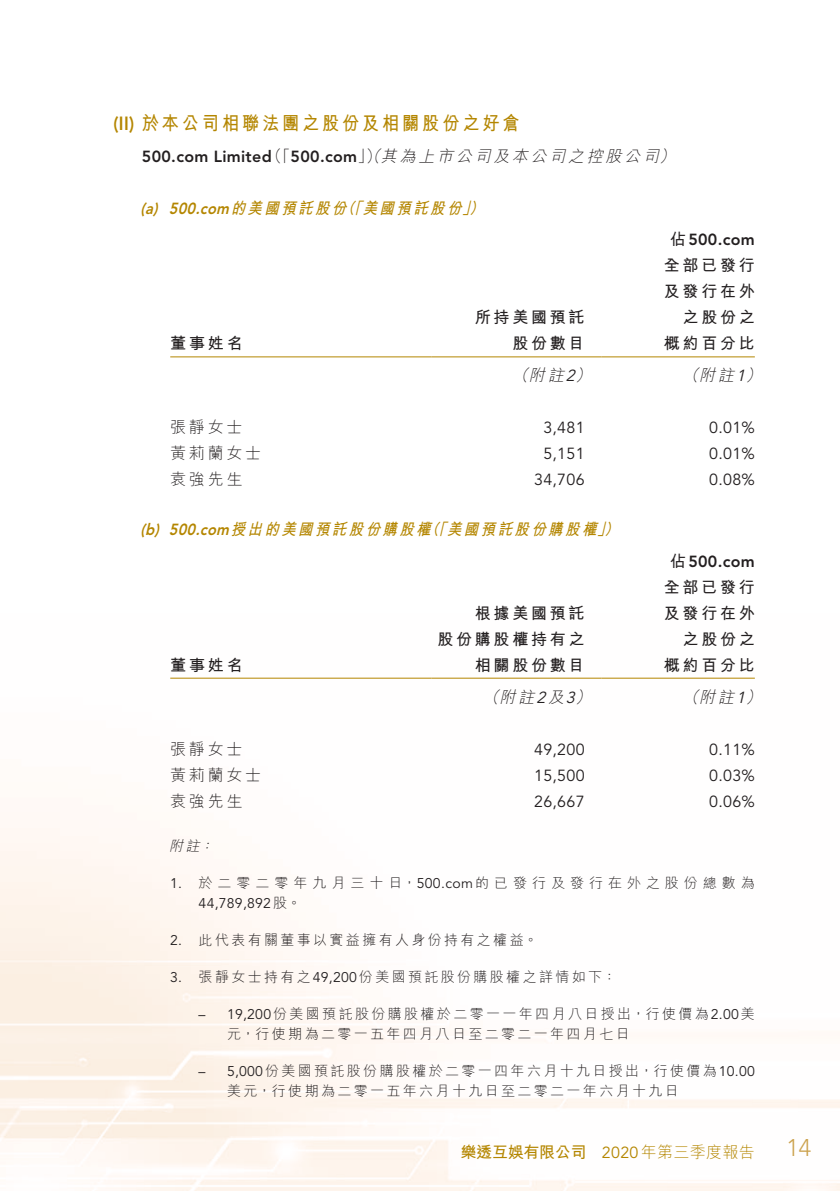
<style>
.page{position:relative;width:840px;height:1191px;background:#fff}
.page>*{position:absolute;margin:0;border:0;box-sizing:border-box;transform-origin:0 0}
.t1{font:300 24px "Avenir LT Std";color:#cca34f}
._02_Heading_2{font:700 19px "M Hei HK";letter-spacing:.17em;color:#b48600;scale:.9 1}
._50_Table_Body{font:700 16px "M Hei HK";letter-spacing:.17em;color:#231f20}
._50_Table_Body-2{font:16px "Avenir LT Std";letter-spacing:.02em;color:#231f20}
._03_Heading_3{font:italic 700 16px "M Hei HK";color:#b48600;scale:.9 1}
._00_Body_text{font:800 16px "Avenir LT Std";letter-spacing:.02em;color:#231f20}
._50_Table_Body-3{font:300 16px "M Hei HK";letter-spacing:.17em;color:#231f20}
._50_Table_Body-4{font:italic 300 16px "M Hei HK";color:#231f20}
._00_Body_text-2{font:italic 300 16px "M Hei HK";color:#231f20}
._50_Table_Body-5{font:800 16px "Avenir LT Std";letter-spacing:.02em;color:#231f20}
._03_Heading_3-2{font:italic 800 16px "Avenir LT Std";color:#b48600;scale:.9 1}
.t2{font:300 16px "M Hei HK";letter-spacing:.02em;color:#b48600}
.t3{font:700 16px "M Hei HK";letter-spacing:-.02em;color:#b48600}
._10_Notes_text{font:300 14px "M Hei HK";letter-spacing:.17em;color:#231f20}
._10_Notes_text-2{font:300 14px "M Hei HK";letter-spacing:.355em;color:#231f20}
._10_Notes_text-3{font:14px "Avenir LT Std";letter-spacing:.02em;color:#231f20}
._10_Notes_text-4{font:italic 300 14px "M Hei HK";color:#231f20}
.s1{font-family:"Avenir LT Std";font-weight:800}
.s2{font-family:"M Hei HK";font-weight:300}
.s3{font-family:"M Hei HK";font-weight:300;font-style:italic}
.s4{font-family:"M Hei HK";font-weight:700}
.s5{font-family:"Avenir LT Std";font-weight:400}
</style>
<div class="page">
<img style="left:1px;top:677px;width:838px;height:514px">
<hr style="left:170px;top:356px;width:261px;height:1px;background:#b48600">
<hr style="left:431px;top:356px;width:170px;height:1px;background:#b48600">
<hr style="left:601px;top:356px;width:153px;height:1px;background:#b48600">
<hr style="left:170px;top:677px;width:261px;height:1px;background:#b48600">
<hr style="left:431px;top:677px;width:170px;height:1px;background:#b48600">
<hr style="left:601px;top:677px;width:153px;height:1px;background:#b48600">
<p class="_02_Heading_2" style="left:113px;top:110px;width:452px"><span class="s1">I I( )</span> 於本公司相聯法團之股份及相關股份之好倉</p>
<p class="_00_Body_text" style="left:266px;top:147px;width:120px"><span class="s2">（「</span>500.com<span class="s2">」）</span><span class="s3">（</span></p>
<p class="_00_Body_text-2" style="left:658px;top:148px;width:21px">(</p>
<p class="_00_Body_text-2" style="left:380px;top:148px;width:283px">其為上市公司及本公司之控股公司</p>
<p class="_00_Body_text" style="left:142px;top:147px;width:131px">500.com Limited</p>
<p class="_03_Heading_3" style="left:200px;top:196px;width:187px"><span class="s1">com</span>的美國預託股（「</p>
<p class="_03_Heading_3" style="left:362px;top:196px;width:116px">美國預託股份</p>
<p class="_03_Heading_3" style="left:461px;top:196px;width:31px">(「</p>
<p class="_03_Heading_3" style="left:332px;top:196px;width:23px">份</p>
<p class="_03_Heading_3-2" style="left:140px;top:199px;width:20px">a(</p>
<p class="_03_Heading_3-2" style="left:153px;top:199px;width:58px">) 500.</p>
<p class="_50_Table_Body" style="left:170px;top:332px;width:74px">董事姓名</p>
<p class="_50_Table_Body-5" style="left:669px;top:230px;width:86px"><span class="s4">佔</span>500.com</p>
<p class="_50_Table_Body" style="left:663px;top:254px;width:92px">全部已發行</p>
<p class="_50_Table_Body" style="left:663px;top:280px;width:92px">及發行在外</p>
<p class="_50_Table_Body" style="left:682px;top:306px;width:74px">之股份之</p>
<p class="_50_Table_Body" style="left:663px;top:332px;width:92px">概約百分比</p>
<p class="_50_Table_Body-4" style="left:698px;top:367px;width:67px">附註 (<span class="s5">1</span></p>
<p class="_50_Table_Body" style="left:474px;top:306px;width:111px">所持美國預託</p>
<p class="_50_Table_Body" style="left:512px;top:332px;width:74px">股份數目</p>
<p class="_50_Table_Body-4" style="left:512px;top:367px;width:21px">（</p>
<p class="_50_Table_Body-4" style="left:575px;top:367px;width:21px">）</p>
<p class="_50_Table_Body-4" style="left:682px;top:367px;width:21px">（</p>
<p class="_50_Table_Body-4" style="left:528px;top:367px;width:52px">附註<span class="s5">2</span></p>
<p class="_50_Table_Body-3" style="left:170px;top:419px;width:74px">張靜女士</p>
<p class="_50_Table_Body-2" style="left:543px;top:419px;width:43px">3,481</p>
<p class="_50_Table_Body-2" style="left:708px;top:419px;width:47px">0.01%</p>
<p class="_50_Table_Body-3" style="left:170px;top:445px;width:92px">黃莉蘭女士</p>
<p class="_50_Table_Body-2" style="left:543px;top:445px;width:43px">5,151</p>
<p class="_50_Table_Body-2" style="left:708px;top:445px;width:47px">0.01%</p>
<p class="_50_Table_Body-3" style="left:170px;top:471px;width:74px">袁強先生</p>
<p class="_50_Table_Body-2" style="left:534px;top:471px;width:52px">34,706</p>
<p class="_50_Table_Body-2" style="left:708px;top:471px;width:47px">0.08%</p>
<p class="_03_Heading_3" style="left:200px;top:517px;width:281px"><span class="s1">com</span>授出的美國預託股份購股（「</p>
<p class="_03_Heading_3" style="left:447px;top:517px;width:173px">美國預託股份購股權</p>
<p class="_03_Heading_3" style="left:596px;top:517px;width:31px">(「</p>
<p class="_03_Heading_3" style="left:416px;top:517px;width:23px">權</p>
<p class="_03_Heading_3-2" style="left:140px;top:520px;width:22px">b(</p>
<p class="_03_Heading_3-2" style="left:154px;top:520px;width:57px">) 500.</p>
<p class="_50_Table_Body" style="left:170px;top:653px;width:74px">董事姓名</p>
<p class="_50_Table_Body-3" style="left:170px;top:740px;width:74px">張靜女士</p>
<p class="_50_Table_Body-3" style="left:170px;top:766px;width:92px">黃莉蘭女士</p>
<p class="_50_Table_Body-5" style="left:669px;top:551px;width:86px"><span class="s4">佔</span>500.com</p>
<p class="_50_Table_Body" style="left:663px;top:575px;width:92px">全部已發行</p>
<p class="_50_Table_Body" style="left:663px;top:601px;width:92px">及發行在外</p>
<p class="_50_Table_Body" style="left:682px;top:627px;width:74px">之股份之</p>
<p class="_50_Table_Body" style="left:663px;top:653px;width:92px">概約百分比</p>
<p class="_50_Table_Body-4" style="left:698px;top:688px;width:67px">附註 (<span class="s5">1</span></p>
<p class="_50_Table_Body" style="left:474px;top:601px;width:111px">根據美國預託</p>
<p class="_50_Table_Body" style="left:437px;top:627px;width:149px">股份購股權持有之</p>
<p class="_50_Table_Body" style="left:474px;top:653px;width:111px">相關股份數目</p>
<p class="_50_Table_Body-4" style="left:483px;top:688px;width:21px">（</p>
<p class="_50_Table_Body-4" style="left:575px;top:688px;width:21px">）</p>
<p class="_50_Table_Body-4" style="left:682px;top:688px;width:21px">（</p>
<p class="_50_Table_Body-4" style="left:499px;top:688px;width:81px">附註<span class="s5">2</span>及<span class="s5">3</span></p>
<p class="_50_Table_Body-2" style="left:534px;top:740px;width:52px">49,200</p>
<p class="_50_Table_Body-2" style="left:534px;top:766px;width:52px">15,500</p>
<p class="_50_Table_Body-2" style="left:708px;top:740px;width:47px">0.11%</p>
<p class="_50_Table_Body-2" style="left:708px;top:766px;width:47px">0.03%</p>
<p class="_50_Table_Body-3" style="left:170px;top:792px;width:74px">袁強先生</p>
<p class="_10_Notes_text-4" style="left:199px;top:838px;width:19px">：</p>
<p class="_50_Table_Body-2" style="left:708px;top:792px;width:47px">0.06%</p>
<p class="_50_Table_Body-2" style="left:534px;top:792px;width:52px">26,667</p>
<p class="_10_Notes_text-4" style="left:169px;top:838px;width:35px">附註</p>
<p class="_10_Notes_text-2" style="left:198px;top:875px;width:557px">於二零二零年九月三十日，<span class="s5">500.com</span>的已發行及發行在外之股份總數為</p>
<p class="_10_Notes_text-3" style="left:170px;top:875px;width:13px">1.</p>
<p class="_10_Notes_text-3" style="left:170px;top:932px;width:13px">2.</p>
<p class="_10_Notes_text-3" style="left:170px;top:969px;width:13px">3.</p>
<p class="_10_Notes_text-3" style="left:198px;top:895px;width:104px">44,789,892<span class="s2">股。</span></p>
<p class="_10_Notes_text" style="left:198px;top:932px;width:340px">此代表有關董事以實益擁有人身份持有之權益。</p>
<p class="_10_Notes_text" style="left:198px;top:969px;width:419px">張靜女士持有之<span class="s5">49,200</span>份美國預託股份購股權之詳情如下：</p>
<p class="_10_Notes_text-3" style="left:198px;top:1006px;width:8px">–</p>
<p class="_10_Notes_text-3" style="left:198px;top:1063px;width:8px">–</p>
<p class="_10_Notes_text" style="left:227px;top:1006px;width:529px"><span class="s5">19,200</span>份美國預託股份購股權於二零一一年四月八日授出，行使價為<span class="s5">2.00</span>美</p>
<p class="_10_Notes_text" style="left:227px;top:1026px;width:404px">元，行使期為二零一五年四月八日至二零二一年四月七日</p>
<p class="_10_Notes_text" style="left:227px;top:1063px;width:529px"><span class="s5">5,000</span>份美國預託股份購股權於二零一四年六月十九日授出，行使價為<span class="s5">10.00</span></p>
<p class="_10_Notes_text" style="left:227px;top:1083px;width:453px">美元，行使期為二零一五年六月十九日至二零二一年六月十九日</p>
<p class="t3" style="left:460px;top:1140px;width:127px">樂透互娛有限公司</p>
<p class="t2" style="left:601px;top:1143px;width:154px"><span class="s5">2020</span> 年第三季度報告</p>
<h1 class="t1" style="left:785px;top:1134px;width:26px">14</h1>
</div>
